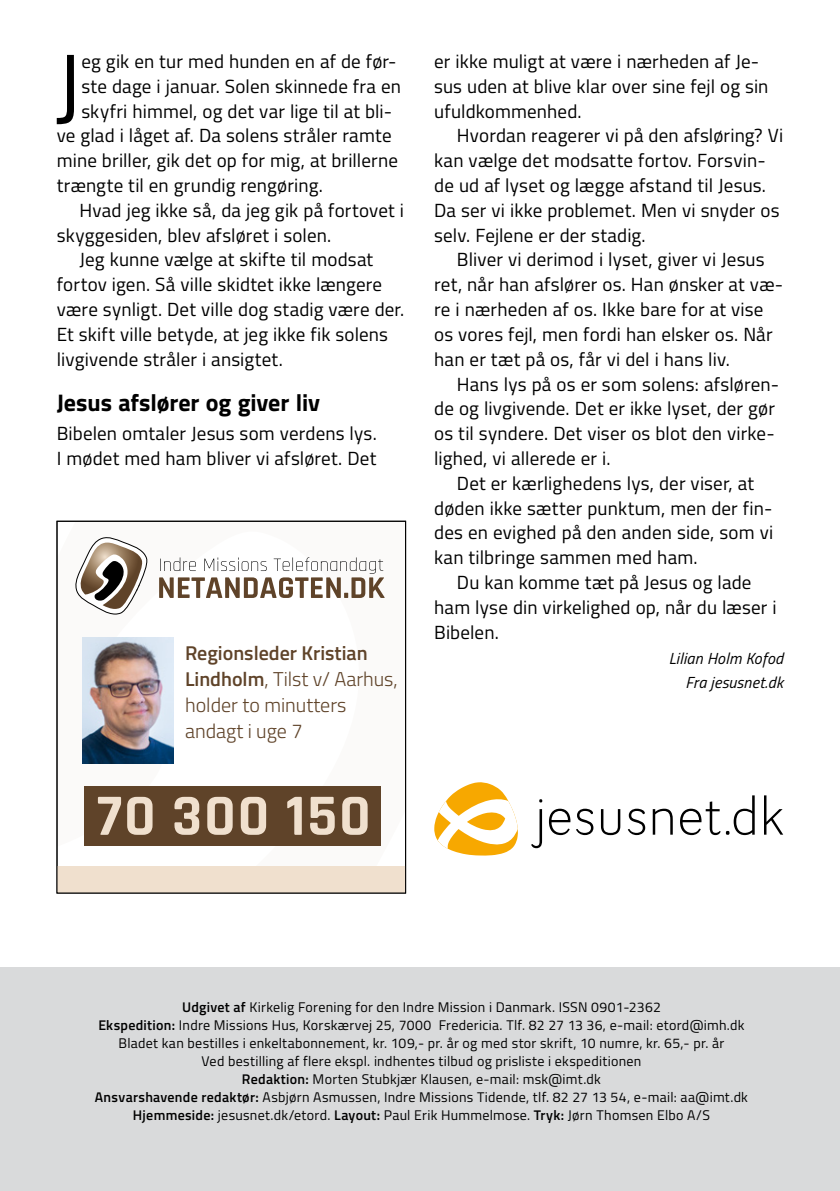
<style>
.page{position:relative;width:840px;height:1191px;background:#fff}
.page>*{position:absolute;margin:0;border:0;box-sizing:border-box;transform-origin:0 0}
.t1{font:90.6px "Titillium";color:#000}
.t2{font:700 24px "Titillium";letter-spacing:-.005em;color:#000}
.t3{font:300 20px/26px "Titillium";color:#5f4329}
.t4{font:19px/24.8px "Titillium";letter-spacing:.005em;color:#000}
.t5{font:italic 16px/24.8px "Titillium";letter-spacing:.01em;color:#000;text-align:right}
.t6{font:14px/18px "Titillium";letter-spacing:.02em;color:#000;text-align:center}
.s1{font-weight:600}
</style>
<div class="page">
<div style="left:0;top:967px;width:839px;height:224px;background:#d9dadb"></div>
<svg style="left:531px;top:795px;width:251px;height:53px"></svg>
<svg style="left:434px;top:782px;width:84px;height:73px"></svg>
<svg style="left:82px;top:596px;width:303px;height:250px"></svg>
<svg style="left:75px;top:537px;width:73px;height:77px"></svg>
<svg style="left:159px;top:557px;width:225px;height:41px"></svg>
<div style="left:57px;top:866px;width:348px;height:27px;background:#f0e0ce"></div>
<div style="left:84px;top:786px;width:296px;height:59px;background:#5f4329"></div>
<svg style="left:98px;top:797px;width:269px;height:38px"></svg>
<img style="left:83px;top:638px;width:90px;height:125px">
<h1 class="t1" style="left:55px;top:20px;width:28px">J</h1>
<p class="t4" style="left:81px;top:48px;width:316px">eg gik en tur med hunden en af de før-</p>
<p class="t4" style="left:81px;top:73px;width:321px">ste dage i januar. Solen skinnede fra en</p>
<p class="t4" style="left:81px;top:98px;width:312px">skyfri himmel, og det var lige til at bli-</p>
<p class="t4" style="left:57px;top:122px;width:336px">ve glad i låget af. Da solens stråler ramte</p>
<p class="t4" style="left:57px;top:147px;width:342px">mine briller, gik det op for mig, at brillerne</p>
<p class="t4" style="left:57px;top:172px;width:267px">trængte til en grundig rengøring.</p>
<p class="t4" style="left:79px;top:197px;width:326px">Hvad jeg ikke så, da jeg gik på fortovet i</p>
<p class="t4" style="left:57px;top:222px;width:276px">skyggesiden, blev afsløret i solen.</p>
<p class="t4" style="left:79px;top:246px;width:295px">Jeg kunne vælge at skifte til modsat</p>
<p class="t4" style="left:57px;top:271px;width:327px">fortov igen. Så ville skidtet ikke længere</p>
<p class="t4" style="left:57px;top:296px;width:349px">være synligt. Det ville dog stadig være der.</p>
<p class="t4" style="left:57px;top:321px;width:333px">Et skift ville betyde, at jeg ikke fik solens</p>
<p class="t4" style="left:57px;top:346px;width:227px">livgivende stråler i ansigtet.</p>
<p class="t2" style="left:57px;top:385px;width:265px">Jesus afslører og giver liv</p>
<p class="t4" style="left:57px;top:420px;width:321px">Bibelen omtaler Jesus som verdens lys.<br>I mødet med ham bliver vi afsløret. Det</p>
<p class="t3" style="left:185px;top:639px;width:214px"><span class="s1">Regionsleder Kristian<br>Lindholm</span>, Tilst v/ Aarhus, holder to minutters andagt i uge 7</p>
<p class="t4" style="left:434px;top:48px;width:335px">er ikke muligt at være i nærheden af Je&shy;sus uden at blive klar over sine fejl og sin ufuldkommenhed.</p>
<p class="t4" style="left:434px;top:122px;width:350px;text-indent:23px">Hvordan reagerer vi på den afsløring? Vi kan vælge det modsatte fortov. Forsvin&shy;de ud af lyset og lægge afstand til Jesus.<br>Da ser vi ikke problemet. Men vi snyder os selv. Fejlene er der stadig.</p>
<p class="t4" style="left:434px;top:246px;width:350px;text-indent:23px">Bliver vi derimod i lyset, giver vi Jesus ret, når han afslører os. Han ønsker at væ&shy;re i nærheden af os. Ikke bare for at vise os vores fejl, men fordi han elsker os. Når han er tæt på os, får vi del i hans liv.</p>
<p class="t4" style="left:434px;top:370px;width:346px;text-indent:23px">Hans lys på os er som solens: afsløren&shy;de og livgivende. Det er ikke lyset, der gør os til syndere. Det viser os blot den virke&shy;lighed, vi allerede er i.</p>
<p class="t4" style="left:434px;top:470px;width:340px;text-indent:23px">Det er kærlighedens lys, der viser, at døden ikke sætter punktum, men der fin&shy;des en evighed på den anden side, som vi kan tilbringe sammen med ham.</p>
<p class="t4" style="left:434px;top:569px;width:344px;text-indent:23px">Du kan komme tæt på Jesus og lade ham lyse din virkelighed op, når du læser i<br>Bibelen.</p>
<p class="t5" style="left:668px;top:645px;width:116px">Lilian Holm Kofod<br>Fra jesusnet.dk</p>
<p class="t6" style="left:95px;top:997px;width:654px"><span class="s1">Udgivet af</span> Kirkelig Forening for den Indre Mission i Danmark. ISSN 0901-2362<br><span class="s1">Ekspedition:</span> Indre Missions Hus, Korskærvej 25, 7000 Fredericia. Tlf. 82 27 13 36, e-mail: etord@imh.dk Bladet kan bestilles i enkeltabonnement, kr. 109,- pr. år og med stor skrift, 10 numre, kr. 65,- pr. år<br>Ved bestilling af flere ekspl. indhentes tilbud og prisliste i ekspeditionen<br><span class="s1">Redaktion:</span> Morten Stubkjær Klausen, e-mail: msk@imt.dk<br><span class="s1">Ansvarshavende redaktør:</span> Asbjørn Asmussen, Indre Missions Tidende, tlf. 82 27 13 54, e-mail: aa@imt.dk <span class="s1">Hjemmeside:</span> jesusnet.dk/etord. <span class="s1">Layout:</span> Paul Erik Hummelmose. <span class="s1">Tryk:</span> Jørn Thomsen Elbo A/S</p>
</div>
